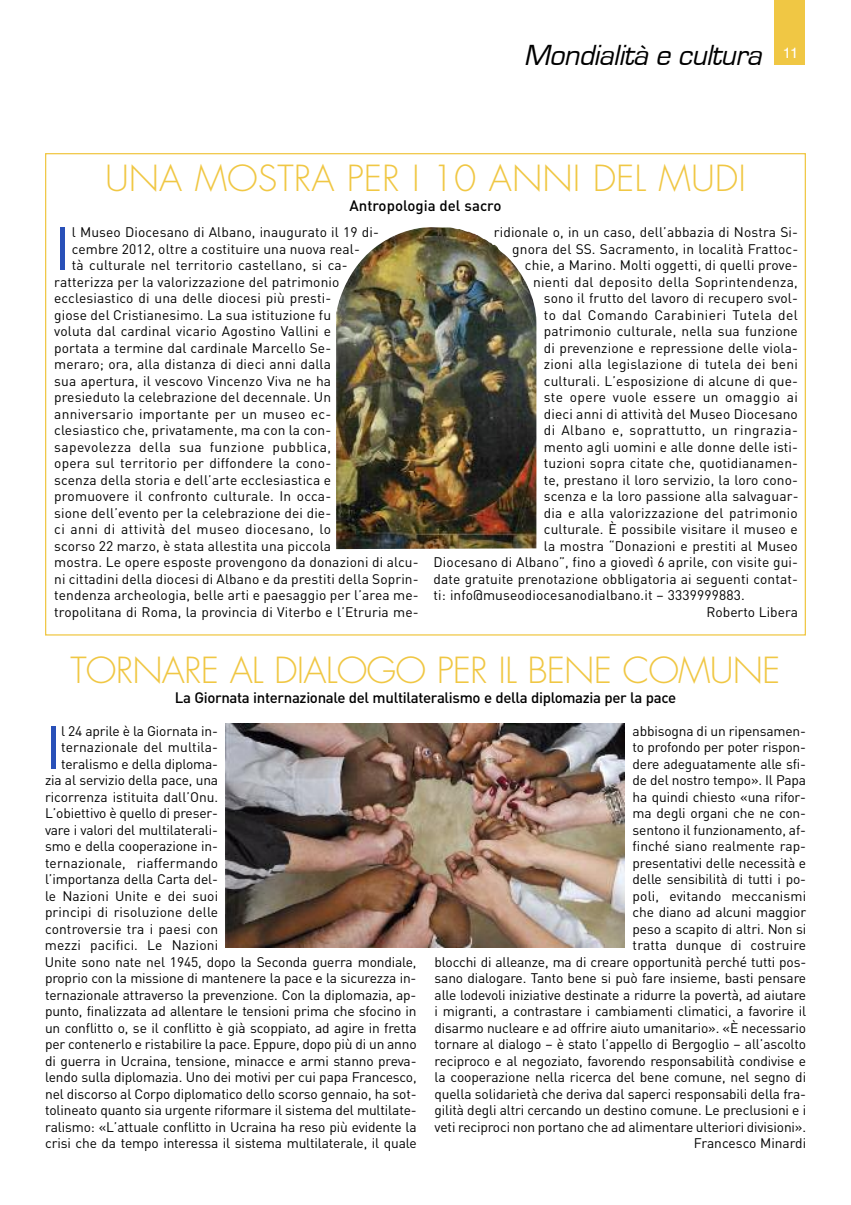
<style>
.page{position:relative;width:851px;height:1205px;background:#fff}
.page>*{position:absolute;margin:0;border:0;box-sizing:border-box;transform-origin:0 0}
.t1{font:60px "DIN";color:#2950b8}
.t2{font:300 35px "Futura Std";letter-spacing:-.025em;color:#f0c744}
.t3{font:300 35px "Futura Std";color:#f0c744}
.t4{font:italic 30px "Eurostile";color:#000}
.t5{font:500 15px "DIN";letter-spacing:-.02em;color:#000}
.t6{font:500 15px "DIN";color:#000}
.t7{font:13.75px/16.5px "DIN";color:#000;text-align:right}
.t8{font:13.75px "DIN";letter-spacing:.03em;color:#000}
.t9{font:13.75px "DIN";letter-spacing:.02em;color:#000}
</style>
<div class="page">
<div style="left:774px;top:0;width:30px;height:65px;background:#f0c744"></div>
<img style="left:226px;top:724px;width:398px;height:224px">
<img style="left:336px;top:227px;width:200px;height:322px">
<h3 class="t4" style="left:524px;top:41px;width:276px">mondialità e cultura <sup>11</sup></h3>
<h2 class="t3" style="left:105px;top:162px;width:642px">UNA MOSTRA PER I 10 ANNI DEL MUDI</h2>
<p class="t6" style="left:349px;top:197px;width:153px">Antropologia del sacro</p>
<h1 class="t1" style="left:54px;top:214px;width:18px">I</h1>
<p class="t7" style="left:72px;top:224px;width:309px">l Museo Diocesano di Albano, inaugurato il 19 di-</p>
<p class="t7" style="left:72px;top:241px;width:290px">cembre 2012, oltre a costituire una nuova real-</p>
<p class="t7" style="left:72px;top:257px;width:277px">tà culturale nel territorio castellano, si ca-</p>
<p class="t7" style="left:54px;top:274px;width:287px">ratterizza per la valorizzazione del patrimonio</p>
<p class="t7" style="left:54px;top:290px;width:278px">ecclesiastico di una delle diocesi più presti-</p>
<p class="t7" style="left:54px;top:307px;width:278px">giose del Cristianesimo. La sua istituzione fu</p>
<p class="t7" style="left:54px;top:323px;width:278px">voluta dal cardinal vicario Agostino Vallini e</p>
<p class="t7" style="left:54px;top:340px;width:278px">portata a termine dal cardinale Marcello Se-</p>
<p class="t7" style="left:54px;top:356px;width:278px">meraro; ora, alla distanza di dieci anni dalla</p>
<p class="t7" style="left:54px;top:373px;width:278px">sua apertura, il vescovo Vincenzo Viva ne ha</p>
<p class="t7" style="left:54px;top:389px;width:278px">presieduto la celebrazione del decennale. Un</p>
<p class="t9" style="left:54px;top:406px;width:279px">anniversario importante per un museo ec-</p>
<p class="t7" style="left:54px;top:422px;width:278px">clesiastico che, privatamente, ma con la con-</p>
<p class="t8" style="left:54px;top:439px;width:278px">sapevolezza della sua funzione pubblica,</p>
<p class="t7" style="left:54px;top:455px;width:278px">opera sul territorio per diffondere la cono-</p>
<p class="t7" style="left:54px;top:472px;width:278px">scenza della storia e dell’arte ecclesiastica e</p>
<p class="t7" style="left:54px;top:488px;width:278px">promuovere il confronto culturale. In occa-</p>
<p class="t7" style="left:54px;top:505px;width:278px">sione dell’evento per la celebrazione dei die-</p>
<p class="t8" style="left:54px;top:521px;width:278px">ci anni di attività del museo diocesano, lo</p>
<p class="t7" style="left:54px;top:538px;width:278px">scorso 22 marzo, è stata allestita una piccola</p>
<p class="t7" style="left:54px;top:554px;width:366px">mostra. Le opere esposte provengono da donazioni di alcu-</p>
<p class="t7" style="left:54px;top:571px;width:366px">ni cittadini della diocesi di Albano e da prestiti della Soprin-</p>
<p class="t7" style="left:54px;top:587px;width:366px">tendenza archeologia, belle arti e paesaggio per l’area me-</p>
<p class="t7" style="left:54px;top:604px;width:366px">tropolitana di Roma, la provincia di Viterbo e l’Etruria me-</p>
<p class="t7" style="left:493px;top:224px;width:305px">ridionale o, in un caso, dell’abbazia di Nostra Si-</p>
<p class="t7" style="left:512px;top:241px;width:287px">gnora del SS. Sacramento, in località Frattoc-</p>
<p class="t7" style="left:524px;top:257px;width:275px">chie, a Marino. Molti oggetti, di quelli prove-</p>
<p class="t9" style="left:533px;top:274px;width:266px">nienti dal deposito della Soprintendenza,</p>
<p class="t7" style="left:543px;top:290px;width:256px">sono il frutto del lavoro di recupero svol-</p>
<p class="t8" style="left:543px;top:307px;width:255px">to dal Comando Carabinieri Tutela del</p>
<p class="t7" style="left:543px;top:323px;width:255px">patrimonio culturale, nella sua funzione</p>
<p class="t7" style="left:543px;top:340px;width:256px">di prevenzione e repressione delle viola-</p>
<p class="t9" style="left:543px;top:356px;width:255px">zioni alla legislazione di tutela dei beni</p>
<p class="t7" style="left:543px;top:373px;width:256px">culturali. L’esposizione di alcune di que-</p>
<p class="t8" style="left:543px;top:389px;width:255px">ste opere vuole essere un omaggio ai</p>
<p class="t7" style="left:543px;top:406px;width:255px">dieci anni di attività del Museo Diocesano</p>
<p class="t8" style="left:543px;top:422px;width:256px">di Albano e, soprattutto, un ringrazia-</p>
<p class="t7" style="left:543px;top:439px;width:256px">mento agli uomini e alle donne delle isti-</p>
<p class="t7" style="left:543px;top:455px;width:256px">tuzioni sopra citate che, quotidianamen-</p>
<p class="t7" style="left:543px;top:472px;width:256px">te, prestano il loro servizio, la loro cono-</p>
<p class="t7" style="left:543px;top:488px;width:256px">scenza e la loro passione alla salvaguar-</p>
<p class="t9" style="left:543px;top:505px;width:255px">dia e alla valorizzazione del patrimonio</p>
<p class="t7" style="left:543px;top:521px;width:255px">culturale. È possibile visitare il museo e</p>
<p class="t7" style="left:543px;top:538px;width:255px">la mostra “Donazioni e prestiti al Museo</p>
<p class="t7" style="left:433px;top:554px;width:366px">Diocesano di Albano”, fino a giovedì 6 aprile, con visite gui-</p>
<p class="t7" style="left:433px;top:571px;width:366px">date gratuite prenotazione obbligatoria ai seguenti contat-</p>
<p class="t7" style="left:433px;top:587px;width:313px">ti: info@museodiocesanodialbano.it – 3339999883.</p>
<p class="t7" style="left:706px;top:604px;width:93px">Roberto Libera</p>
<h2 class="t2" style="left:70px;top:654px;width:711px">TORNARE AL DIALOGO PER IL BENE COMUNE</h2>
<p class="t5" style="left:175px;top:689px;width:502px">La Giornata internazionale del multilateralismo e della diplomazia per la pace</p>
<h1 class="t1" style="left:45px;top:713px;width:18px">I</h1>
<p class="t7" style="left:61px;top:723px;width:158px">l 24 aprile è la Giornata in-</p>
<p class="t7" style="left:61px;top:739px;width:158px">ternazionale del multila-</p>
<p class="t7" style="left:61px;top:756px;width:158px">teralismo e della diploma-</p>
<p class="t7" style="left:45px;top:772px;width:175px">zia al servizio della pace, una</p>
<p class="t7" style="left:45px;top:789px;width:175px">ricorrenza istituita dall’Onu.</p>
<p class="t7" style="left:45px;top:805px;width:174px">L’obiettivo è quello di preser-</p>
<p class="t7" style="left:45px;top:822px;width:174px">vare i valori del multilaterali-</p>
<p class="t7" style="left:45px;top:838px;width:174px">smo e della cooperazione in-</p>
<p class="t7" style="left:45px;top:855px;width:175px">ternazionale, riaffermando</p>
<p class="t7" style="left:45px;top:871px;width:174px">l’importanza della Carta del-</p>
<p class="t7" style="left:45px;top:888px;width:175px">le Nazioni Unite e dei suoi</p>
<p class="t7" style="left:45px;top:904px;width:175px">principi di risoluzione delle</p>
<p class="t7" style="left:45px;top:921px;width:175px">controversie tra i paesi con</p>
<p class="t7" style="left:45px;top:937px;width:175px">mezzi pacifici. Le Nazioni</p>
<p class="t7" style="left:45px;top:954px;width:373px">Unite sono nate nel 1945, dopo la Seconda guerra mondiale,</p>
<p class="t7" style="left:45px;top:970px;width:373px">proprio con la missione di mantenere la pace e la sicurezza in-</p>
<p class="t7" style="left:45px;top:987px;width:373px">ternazionale attraverso la prevenzione. Con la diplomazia, ap-</p>
<p class="t7" style="left:45px;top:1003px;width:373px">punto, finalizzata ad allentare le tensioni prima che sfocino in</p>
<p class="t7" style="left:45px;top:1020px;width:373px">un conflitto o, se il conflitto è già scoppiato, ad agire in fretta</p>
<p class="t7" style="left:45px;top:1036px;width:373px">per contenerlo e ristabilire la pace. Eppure, dopo più di un anno</p>
<p class="t7" style="left:45px;top:1053px;width:373px">di guerra in Ucraina, tensione, minacce e armi stanno preva-</p>
<p class="t7" style="left:45px;top:1069px;width:373px">lendo sulla diplomazia. Uno dei motivi per cui papa Francesco,</p>
<p class="t7" style="left:45px;top:1086px;width:373px">nel discorso al Corpo diplomatico dello scorso gennaio, ha sot-</p>
<p class="t7" style="left:45px;top:1102px;width:373px">tolineato quanto sia urgente riformare il sistema del multilate-</p>
<p class="t7" style="left:45px;top:1119px;width:373px">ralismo: «L’attuale conflitto in Ucraina ha reso più evidente la</p>
<p class="t7" style="left:45px;top:1135px;width:373px">crisi che da tempo interessa il sistema multilaterale, il quale</p>
<p class="t7" style="left:434px;top:723px;width:373px">abbisogna di un ripensamen-<br>to profondo per poter rispon-<br>dere adeguatamente alle sfi-<br>de del nostro tempo». Il Papa<br>ha quindi chiesto «una rifor-<br>ma degli organi che ne con-<br>sentono il funzionamento, af-<br>finché siano realmente rap-<br>presentativi delle necessità e<br>delle sensibilità di tutti i po-<br>poli, evitando meccanismi<br>che diano ad alcuni maggior<br>peso a scapito di altri. Non si<br>tratta dunque di costruire<br>blocchi di alleanze, ma di creare opportunità perché tutti pos&shy;sano dialogare. Tanto bene si può fare insieme, basti pensare alle lodevoli iniziative destinate a ridurre la povertà, ad aiutare i migranti, a contrastare i cambiamenti climatici, a favorire il disarmo nucleare e ad offrire aiuto umanitario». «È necessario tornare al dialogo – è stato l’appello di Bergoglio – all’ascolto reciproco e al negoziato, favorendo responsabilità condivise e la cooperazione nella ricerca del bene comune, nel segno di quella solidarietà che deriva dal saperci responsabili della fra&shy;gilità degli altri cercando un destino comune. Le preclusioni e i veti reciproci non portano che ad alimentare ulteriori divisioni».<br>Francesco Minardi</p>
</div>
